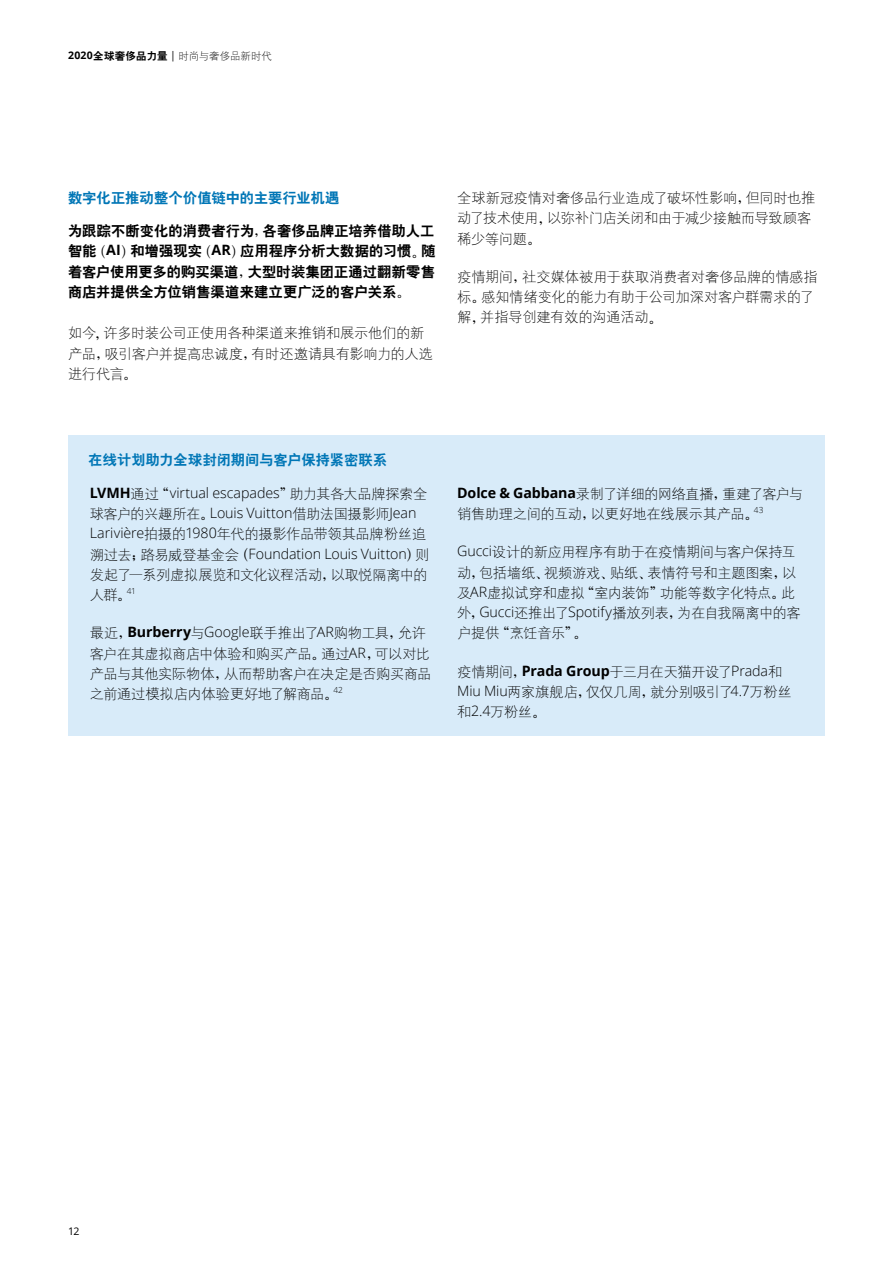
<style>
.page{position:relative;width:893px;height:1263px;background:#fff}
.page>*{position:absolute;margin:0;border:0;box-sizing:border-box;transform-origin:0 0}
.t1{font:14.25px/20.2px "H Yg 1 gj";letter-spacing:-.025em;color:#000}
.t2{font:14.25px/20.2px "H Yb 2 gj";letter-spacing:.01em;color:#000;text-align:justify}
.t3{font:300 14.25px/20.2px "Open Sans";letter-spacing:-.005em;color:#000}
.t4{font:14.25px "H Yb 2 gj";color:#0076b6}
.t5{font:10.5px "H Yg 1 gj";letter-spacing:-.015em;color:#000}
.t6{font:10.5px "Open Sans";color:#000}
.s1{font-family:"Open Sans";font-weight:700}
.s2{font-family:"H Yb 2 gj"}
.s3{font-family:"Open Sans"}
.s4{font-family:"H Ya 6 gj"}
.s5{font-weight:700}
.s6{font-family:"H Yg 1 gj";font-weight:400}
.s7{font-family:"H Ya 6 gj";font-weight:400}
.s8{font-family:"Open Sans";font-weight:300}
</style>
<div class="page">
<div style="left:69px;top:436px;width:756px;height:300px;background:#d8ebf9"></div>
<p class="t5" style="left:68px;top:51px;width:205px"><span class="s1">2020</span><span class="s2">全球奢侈品力量</span> <span class="s3">|</span> 时尚与奢侈品新时代</p>
<p class="t4" style="left:68px;top:191px;width:273px">数字化正推动整个价值链中的主要行业机遇</p>
<p class="t2" style="left:68px;top:221px;width:369px">为跟踪不断变化的消费者行为<span class="s4">，</span>各奢侈品牌正培养借助人工智能<span class="s4">（</span><span class="s1">AI</span><span class="s4">）</span>和增强现实<span class="s4">（</span><span class="s1">AR</span><span class="s4">）</span>应用程序分析大数据的习惯<span class="s4">。</span>随着客户使用更多的购买渠道<span class="s4">，</span>大型时装集团正通过翻新零售商店并提供全方位销售渠道来建立更广泛的客户关系<span class="s4">。</span></p>
<p class="t1" style="left:68px;top:323px;width:367px">如今<span class="s4">，</span>许多时装公司正使用各种渠道来推销和展示他们的新产品<span class="s4">，</span>吸引客户并提高忠诚度<span class="s4">，</span>有时还邀请具有影响力的人选进行代言<span class="s4">。</span></p>
<p class="t1" style="left:457px;top:188px;width:360px">全球新冠疫情对奢侈品行业造成了破坏性影响<span class="s4">，</span>但同时也推动了技术使用<span class="s4">，</span>以弥补门店关闭和由于减少接触而导致顾客稀少等问题<span class="s4">。</span></p>
<p class="t1" style="left:457px;top:267px;width:362px">疫情期间<span class="s4">，</span>社交媒体被用于获取消费者对奢侈品牌的情感指标<span class="s4">。</span>感知情绪变化的能力有助于公司加深对客户群需求的了解<span class="s4">，</span>并指导创建有效的沟通活动<span class="s4">。</span></p>
<p class="t4" style="left:88px;top:452px;width:300px">在线计划助力全球封闭期间与客户保持紧密联系</p>
<p class="t3" style="left:90px;top:482px;width:339px"><span class="s5">LVMH</span><span class="s6">通过</span><span class="s7">“</span>virtual escapades<span class="s7">”</span><span class="s6">助力其各大品牌探索全球客户的兴趣所在</span><span class="s7">。</span>Louis Vuitton<span class="s6">借助法国摄影师</span>Jean</p>
<p class="t1" style="left:90px;top:524px;width:338px"><span class="s8">Larivière</span>拍摄的<span class="s8">1980</span>年代的摄影作品带领其品牌粉丝追</p>
<p class="t3" style="left:90px;top:543px;width:341px"><span class="s6">溯过去</span><span class="s7">；</span><span class="s6">路易威登基金会</span><span class="s7">（</span>Foundation Louis Vuitton<span class="s7">）</span><span class="s6">则</span></p>
<p class="t1" style="left:90px;top:564px;width:339px">发起了一系列虚拟展览和文化议程活动<span class="s4">，</span>以取悦隔离中的人群<span class="s4">。</span><sup>41</sup></p>
<p class="t1" style="left:90px;top:623px;width:343px">最近<span class="s4">，</span><span class="s1">Burberry</span>与<span class="s8">Google</span>联手推出了<span class="s8">AR</span>购物工具<span class="s4">，</span>允许客户在其虚拟商店中体验和购买产品<span class="s4">。</span>通过<span class="s8">AR</span><span class="s4">，</span>可以对比产品与其他实际物体<span class="s4">，</span>从而帮助客户在决定是否购买商品之前通过模拟店内体验更好地了解商品<span class="s4">。</span><sup>42</sup></p>
<p class="t1" style="left:457px;top:483px;width:347px"><span class="s1">Dolce &amp; Gabbana</span>录制了详细的网络直播<span class="s4">，</span>重建了客户与销售助理之间的互动<span class="s4">，</span>以更好地在线展示其产品<span class="s4">。</span><sup>43</sup></p>
<p class="t1" style="left:457px;top:542px;width:345px"><span class="s8">Gucci</span>设计的新应用程序有助于在疫情期间与客户保持互动<span class="s4">，</span>包括墙纸<span class="s4">、</span>视频游戏<span class="s4">、</span>贴纸<span class="s4">、</span>表情符号和主题图案<span class="s4">，</span>以及<span class="s8">AR</span>虚拟试穿和虚拟<span class="s4">“</span>室内装饰<span class="s4">”</span>功能等数字化特点<span class="s4">。</span>此外<span class="s4">，</span><span class="s8">Gucci</span>还推出了<span class="s8">Spotify</span>播放列表<span class="s4">，</span>为在自我隔离中的客户提供<span class="s4">“</span>烹饪音乐<span class="s4">”。</span></p>
<p class="t1" style="left:457px;top:661px;width:336px">疫情期间<span class="s4">，</span><span class="s1">Prada Group</span>于三月在天猫开设了<span class="s8">Prada</span>和<br><span class="s8">Miu Miu</span>两家旗舰店<span class="s4">，</span>仅仅几周<span class="s4">，</span>就分别吸引了<span class="s8">4.7</span>万粉丝和<span class="s8">2.4</span>万粉丝<span class="s4">。</span></p>
<p class="t6" style="left:68px;top:1224px;width:13px">12</p>
</div>
